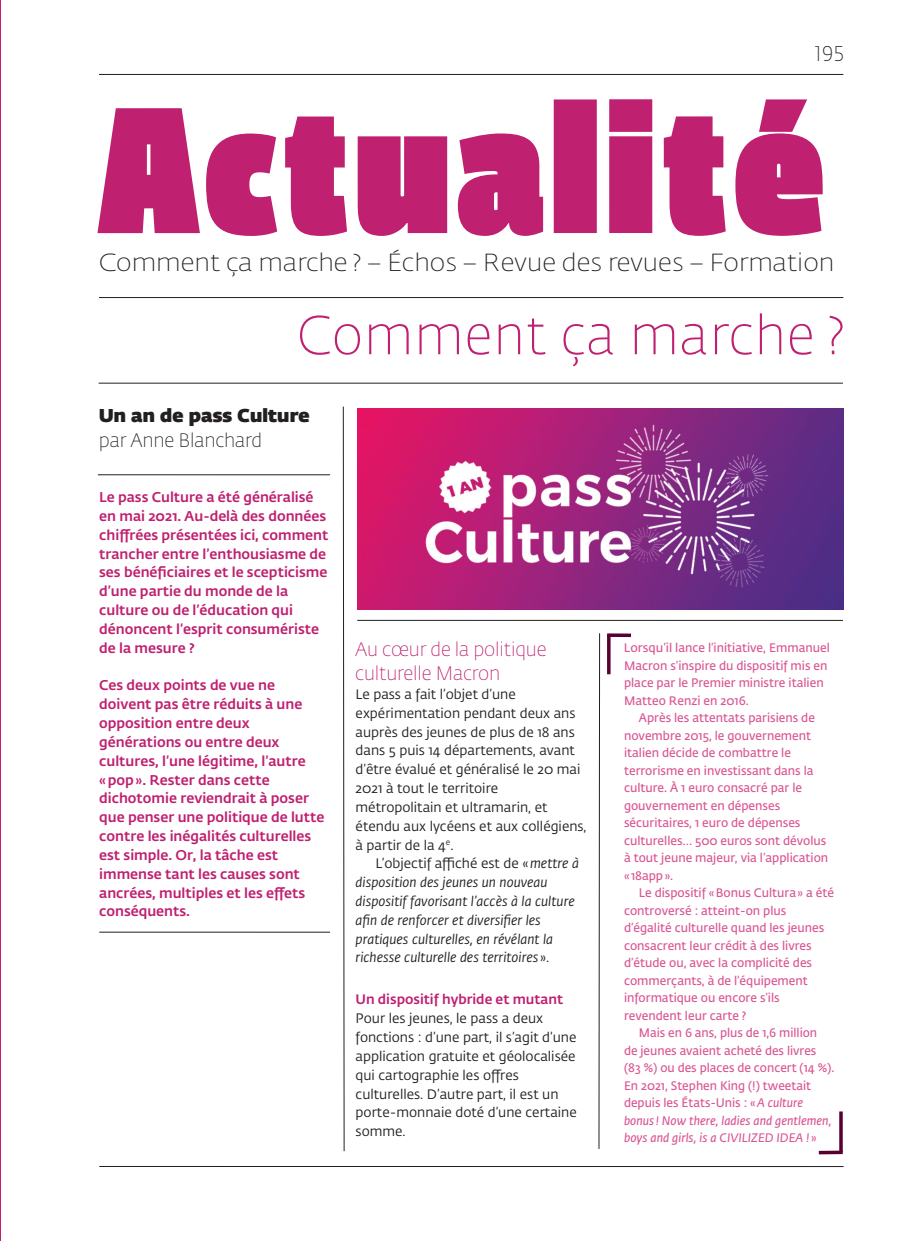
<style>
.page{position:relative;width:918px;height:1241px;background:#fff}
.page>*{position:absolute;margin:0;border:0;box-sizing:border-box;transform-origin:0 0}
.t1{font:177.1px "Fedra Sans Dis Pro Black Cond";letter-spacing:.05em;color:#bf2070}
.t2{font:100 54.25px "Fedra Sans Dis Pro";letter-spacing:.05em;color:#bf2070}
.t3{font:100 24.5px "Fedra Sans Dis Pro";letter-spacing:.025em;color:#231f20;scale:1.14 1}
.t4{font:100 21px "Fedra Sans Dis Pro";color:#231f20}
.t5{font:100 19.25px/24.5px "Fedra Sans Dis Pro";letter-spacing:.025em;color:#bf2070}
.t6{font:100 19.25px "Fedra Sans Dis Pro";letter-spacing:.025em;color:#231f20}
.t7{font:800 18.38px "Fedra Sans Dis Pro";letter-spacing:.01em;color:#231f20}
.t8{font:500 14px/18.7px "Fedra Sans Pro";color:#bf2070}
.t9{font:13.65px/18.9px "Fedra Sans Pro";color:#231f20}
.t10{font:italic 13.65px/18.9px "Fedra Sans Pro";color:#231f20}
.t11{font:500 13.65px "Fedra Sans Pro";color:#bf2070}
.t12{font:600 12.25px "Fedra Sans Pro";color:#da5793}
.t13{font:600 12.25px "Fedra Sans Pro";color:#da5793;scale:.96 1}
.t14{font:italic 600 12.25px "Fedra Sans Pro";color:#da5793;scale:.96 1}
.t15{font:italic 600 12.25px "Fedra Sans Pro";color:#da5793}
.s1{font-style:normal}
.s2{font-style:italic}
</style>
<div class="page">
<hr style="left:99px;top:74px;width:744px;height:1px;background:#231f20">
<hr style="left:0;top:0;width:1px;height:1240px;background:#bf2070">
<hr style="left:99px;top:1165px;width:744px;height:1px;background:#231f20">
<hr style="left:99px;top:297px;width:744px;height:1px;background:#231f20">
<svg style="left:343px;top:406px;width:1px;height:745px"></svg>
<hr style="left:99px;top:383px;width:744px;height:1px;background:#231f20">
<hr style="left:98px;top:474px;width:232px;height:1px;background:#231f20">
<svg style="left:599px;top:633px;width:1px;height:515px"></svg>
<hr style="left:99px;top:931px;width:231px;height:1px;background:#231f20">
<img style="left:357px;top:408px;width:486px;height:201px">
<hr style="left:607px;top:635px;width:3px;height:39px;background:#58002f">
<svg style="left:607px;top:633px;width:24px;height:4px"></svg>
<hr style="left:839px;top:1111px;width:3px;height:40px;background:#58002f">
<svg style="left:819px;top:1150px;width:23px;height:4px"></svg>
<hr style="left:357px;top:620px;width:486px;height:1px;background:#231f20">
<p class="t4" style="left:815px;top:45px;width:30px">195</p>
<p class="t1" style="left:99px;top:68px;width:726px">Actualité</p>
<p class="t3" style="left:99px;top:253px;width:646px">Comment ça marche ? – Échos – Revue des revues – Formation</p>
<p class="t2" style="left:298px;top:313px;width:547px">Comment ça marche ?</p>
<p class="t7" style="left:99px;top:408px;width:212px">Un an de pass Culture</p>
<p class="t6" style="left:99px;top:432px;width:164px">par Anne Blanchard</p>
<p class="t8" style="left:99px;top:489px;width:231px">Le pass Culture a été généralisé en mai 2021. Au-delà des données chiffrées présentées ici, comment trancher entre l’enthousiasme de ses bénéficiaires et le scepticisme d’une partie du monde de la culture ou de l’éducation qui dénoncent l’esprit consumériste de la mesure ?</p>
<p class="t8" style="left:99px;top:677px;width:227px">Ces deux points de vue ne doivent pas être réduits à une opposition entre deux générations ou entre deux cultures, l’une légitime, l’autre<br>« pop ». Rester dans cette dichotomie reviendrait à poser que penser une politique de lutte contre les inégalités culturelles est simple. Or, la tâche est immense tant les causes sont ancrées, multiples et les effets conséquents.</p>
<p class="t5" style="left:356px;top:638px;width:192px">Au cœur de la politique culturelle Macron</p>
<p class="t9" style="left:356px;top:685px;width:232px">Le pass a fait l’objet d’une expérimentation pendant deux ans auprès des jeunes de plus de 18 ans dans 5 puis 14 départements, avant d’être évalué et généralisé le 20 mai<br>2021 à tout le territoire métropolitain et ultramarin, et étendu aux lycéens et aux collégiens, à partir de la 4<sup>e</sup>.</p>
<p class="t10" style="left:356px;top:855px;width:225px;text-indent:20px"><span class="s1">L’objectif affiché est de «</span> mettre à disposition des jeunes un nouveau dispositif favorisant l’accès à la culture afin de renforcer et diversifier les pratiques culturelles, en révélant la richesse culturelle des territoires <span class="s1">».</span></p>
<p class="t11" style="left:356px;top:994px;width:209px">Un dispositif hybride et mutant</p>
<p class="t9" style="left:356px;top:1010px;width:223px">Pour les jeunes, le pass a deux fonctions : d’une part, il s’agit d’une application gratuite et géolocalisée qui cartographie les offres culturelles. D’autre part, il est un porte-monnaie doté d’une certaine somme.</p>
<p class="t12" style="left:624px;top:642px;width:207px">Lorsqu’il lance l’initiative, Emmanuel</p>
<p class="t12" style="left:624px;top:660px;width:205px">Macron s’inspire du dispositif mis en</p>
<p class="t12" style="left:624px;top:677px;width:201px">place par le Premier ministre italien</p>
<p class="t12" style="left:624px;top:695px;width:126px">Matteo Renzi en 2016.</p>
<p class="t12" style="left:639px;top:712px;width:178px">Après les attentats parisiens de</p>
<p class="t12" style="left:624px;top:730px;width:189px">novembre 2015, le gouvernement</p>
<p class="t12" style="left:624px;top:747px;width:168px">italien décide de combattre le</p>
<p class="t12" style="left:624px;top:765px;width:191px">terrorisme en investissant dans la</p>
<p class="t12" style="left:624px;top:782px;width:180px">culture. À 1 euro consacré par le</p>
<p class="t12" style="left:624px;top:800px;width:158px">gouvernement en dépenses</p>
<p class="t12" style="left:624px;top:817px;width:178px">sécuritaires, 1 euro de dépenses</p>
<p class="t12" style="left:624px;top:835px;width:204px">culturelles… 500 euros sont dévolus</p>
<p class="t12" style="left:624px;top:852px;width:206px">à tout jeune majeur, via l’application</p>
<p class="t12" style="left:624px;top:870px;width:51px">« 18app ».</p>
<p class="t12" style="left:639px;top:887px;width:197px">Le dispositif « Bonus Cultura » a été</p>
<p class="t12" style="left:624px;top:905px;width:164px">controversé : atteint-on plus</p>
<p class="t12" style="left:624px;top:922px;width:202px">d’égalité culturelle quand les jeunes</p>
<p class="t12" style="left:624px;top:940px;width:189px">consacrent leur crédit à des livres</p>
<p class="t12" style="left:624px;top:957px;width:190px">d’étude ou, avec la complicité des</p>
<p class="t12" style="left:624px;top:975px;width:185px">commerçants, à de l’équipement</p>
<p class="t12" style="left:624px;top:992px;width:157px">informatique ou encore s’ils</p>
<p class="t12" style="left:624px;top:1010px;width:124px">revendent leur carte ?</p>
<p class="t13" style="left:639px;top:1027px;width:187px">Mais en 6 ans, plus de 1,6 million</p>
<p class="t13" style="left:624px;top:1045px;width:202px">de jeunes avaient acheté des livres</p>
<p class="t13" style="left:624px;top:1062px;width:221px">(83 %) ou des places de concert (14 %).</p>
<p class="t13" style="left:624px;top:1080px;width:196px">En 2021, Stephen King (!) tweetait</p>
<p class="t13" style="left:624px;top:1097px;width:188px">depuis les États-Unis : « <span class="s2">A culture</span></p>
<p class="t14" style="left:624px;top:1114px;width:218px">bonus ! Now there, ladies and gentlemen,</p>
<p class="t15" style="left:624px;top:1131px;width:194px">boys and girls, is a CIVILIZED IDEA ! <span class="s1">»</span></p>
</div>
